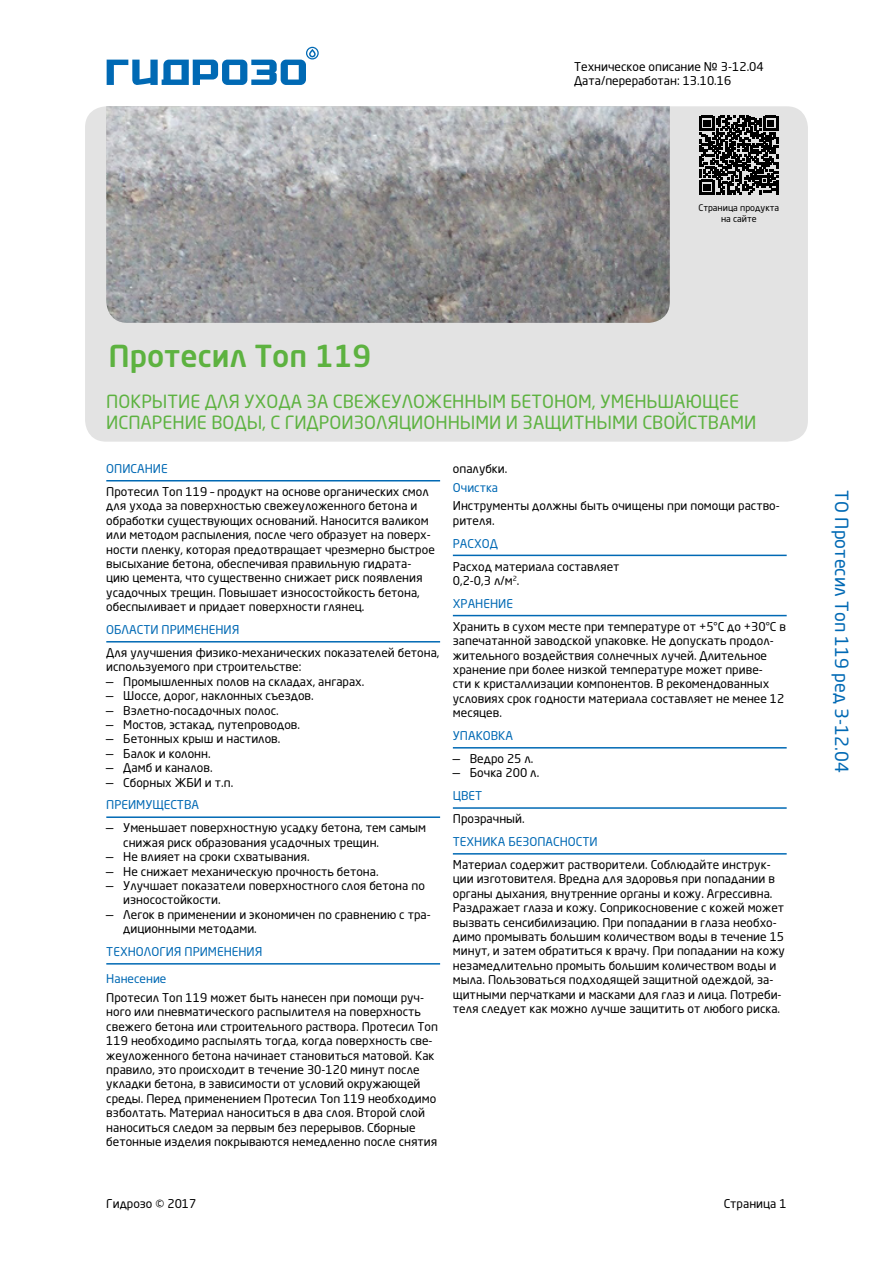
<style>
.page{position:relative;width:893px;height:1263px;background:#fff}
.page>*{position:absolute;margin:0;border:0;box-sizing:border-box;transform-origin:0 0}
.t1{font:500 30px "Neo Sans Pro";color:#5db240}
.t2{font:18px/21.6px "Neo Sans Pro";color:#5db240}
.t3{font:18px "Neo Sans Pro";color:#0069b4}
.t4{font:12px/14.4px "Neo Sans Pro";color:#000}
.t5{font:12px "Neo Sans Pro";color:#0069b4}
.t6{font:9px/10.8px "Neo Sans Pro";color:#000;text-align:center}
</style>
<div class="page">
<svg style="left:107px;top:47px;width:212px;height:38px"></svg>
<div style="left:85px;top:106px;width:723px;height:336px;background:#e3e3e3;border-radius:21px"></div>
<svg style="left:699px;top:116px;width:79px;height:78px"></svg>
<hr style="left:106px;top:480px;width:334px;height:1px;background:#0069b4">
<hr style="left:106px;top:641px;width:334px;height:1px;background:#0069b4">
<hr style="left:106px;top:816px;width:334px;height:2px;background:#0069b4">
<hr style="left:106px;top:963px;width:334px;height:1px;background:#0069b4">
<hr style="left:453px;top:555px;width:334px;height:1px;background:#0069b4">
<hr style="left:453px;top:615px;width:334px;height:1px;background:#0069b4">
<hr style="left:453px;top:747px;width:334px;height:1px;background:#0069b4">
<hr style="left:453px;top:807px;width:334px;height:2px;background:#0069b4">
<hr style="left:453px;top:853px;width:334px;height:1px;background:#0069b4">
<img style="left:106px;top:106px;width:564px;height:217px">
<p class="t4" style="left:574px;top:59px;width:191px">Техническое описание № 3-12.04<br>Дата/переработан: 13.10.16</p>
<p class="t6" style="left:698px;top:202px;width:82px">Страница продукта на сайте</p>
<h1 class="t1" style="left:108px;top:337px;width:264px">Протесил Топ 119</h1>
<h2 class="t2" style="left:106px;top:390px;width:652px">ПОКРЫТИЕ ДЛЯ УХОДА ЗА СВЕЖЕУЛОЖЕННЫМ БЕТОНОМ, УМЕНЬШАЮЩЕЕ<br>ИСПАРЕНИЕ ВОДЫ, С ГИДРОИЗОЛЯЦИОННЫМИ И ЗАЩИТНЫМИ СВОЙСТВАМИ</h2>
<p class="t5" style="left:106px;top:461px;width:63px">ОПИСАНИЕ</p>
<p class="t4" style="left:106px;top:484px;width:330px">Протесил Топ 119 – продукт на основе органических смол для ухода за поверхностью свежеуложенного бетона и обработки существующих оснований. Наносится валиком или методом распыления, после чего образует на поверх&shy;ности пленку, которая предотвращает чрезмерно быстрое высыхание бетона, обеспечивая правильную гидрата&shy;цию цемента, что существенно снижает риск появления усадочных трещин. Повышает износостойкость бетона, обеспыливает и придает поверхности глянец.</p>
<p class="t5" style="left:106px;top:622px;width:135px">ОБЛАСТИ ПРИМЕНЕНИЯ</p>
<p class="t4" style="left:106px;top:645px;width:335px">Для улучшения физико-механических показателей бетона, используемого при строительстве:</p>
<p class="t4" style="left:106px;top:674px;width:260px">— Промышленных полов на складах, ангарах.</p>
<p class="t4" style="left:106px;top:688px;width:209px">— Шоссе, дорог, наклонных съездов.</p>
<p class="t4" style="left:106px;top:703px;width:174px">— Взлетно-посадочных полос.</p>
<p class="t4" style="left:106px;top:717px;width:195px">— Мостов, эстакад, путепроводов.</p>
<p class="t4" style="left:106px;top:731px;width:176px">— Бетонных крыш и настилов.</p>
<p class="t4" style="left:106px;top:746px;width:106px">— Балок и колонн.</p>
<p class="t4" style="left:106px;top:760px;width:108px">— Дамб и каналов.</p>
<p class="t4" style="left:106px;top:775px;width:128px">— Сборных ЖБИ и т.п.</p>
<p class="t5" style="left:106px;top:798px;width:94px">ПРЕИМУЩЕСТВА</p>
<p class="t4" style="left:123px;top:820px;width:304px;text-indent:-17px">— Уменьшает поверхностную усадку бетона, тем самым снижая риск образования усадочных трещин.</p>
<p class="t4" style="left:106px;top:849px;width:205px">— Не влияет на сроки схватывания.</p>
<p class="t4" style="left:106px;top:864px;width:274px">— Не снижает механическую прочность бетона.</p>
<p class="t4" style="left:123px;top:878px;width:303px;text-indent:-17px">— Улучшает показатели поверхностного слоя бетона по износостойкости.</p>
<p class="t4" style="left:123px;top:907px;width:309px;text-indent:-17px">— Легок в применении и экономичен по сравнению с тра&shy;диционными методами.</p>
<p class="t5" style="left:106px;top:944px;width:158px">ТЕХНОЛОГИЯ ПРИМЕНЕНИЯ</p>
<p class="t5" style="left:106px;top:971px;width:62px">Нанесение</p>
<p class="t4" style="left:106px;top:990px;width:333px">Протесил Топ 119 может быть нанесен при помощи руч&shy;ного или пневматического распылителя на поверхность свежего бетона или строительного раствора. Протесил Топ 119 необходимо распылять тогда, когда поверхность све&shy;жеуложенного бетона начинает становиться матовой. Как правило, это происходит в течение 30-120 минут после укладки бетона, в зависимости от условий окружающей среды. Перед применением Протесил Топ 119 необходимо взболтать. Материал наноситься в два слоя. Второй слой наноситься следом за первым без перерывов. Сборные бетонные изделия покрываются немедленно после снятия</p>
<p class="t4" style="left:453px;top:461px;width:56px">опалубки.</p>
<p class="t5" style="left:453px;top:480px;width:47px">Очистка</p>
<p class="t4" style="left:453px;top:498px;width:328px">Инструменты должны быть очищены при помощи раство&shy;рителя.</p>
<p class="t5" style="left:453px;top:536px;width:47px">РАСХОД</p>
<p class="t4" style="left:453px;top:559px;width:168px">Расход материала составляет<br>0,2-0,3 л/м<sup>2</sup>.</p>
<p class="t5" style="left:453px;top:596px;width:62px">ХРАНЕНИЕ</p>
<p class="t4" style="left:453px;top:619px;width:335px">Хранить в сухом месте при температуре от +5°С до +30°С в запечатанной заводской упаковке. Не допускать продол&shy;жительного воздействия солнечных лучей. Длительное хранение при более низкой температуре может приве-<br>сти к кристаллизации компонентов. В рекомендованных условиях срок годности материала составляет не менее 12 месяцев.</p>
<p class="t5" style="left:453px;top:728px;width:62px">УПАКОВКА</p>
<p class="t4" style="left:453px;top:751px;width:82px">— Ведро 25 л.</p>
<p class="t4" style="left:453px;top:766px;width:88px">— Бочка 200 л.</p>
<p class="t5" style="left:453px;top:788px;width:31px">ЦВЕТ</p>
<p class="t4" style="left:453px;top:811px;width:73px">Прозрачный.</p>
<p class="t5" style="left:453px;top:834px;width:146px">ТЕХНИКА БЕЗОПАСНОСТИ</p>
<p class="t4" style="left:453px;top:857px;width:334px">Материал содержит растворители. Соблюдайте инструк&shy;ции изготовителя. Вредна для здоровья при попадании в органы дыхания, внутренние органы и кожу. Агрессивна.<br>Раздражает глаза и кожу. Соприкосновение с кожей может вызвать сенсибилизацию. При попадании в глаза необхо&shy;димо промывать большим количеством воды в течение 15 минут, и затем обратиться к врачу. При попадании на кожу незамедлительно промыть большим количеством воды и мыла. Пользоваться подходящей защитной одеждой, за&shy;щитными перчатками и масками для глаз и лица. Потреби&shy;теля следует как можно лучше защитить от любого риска.</p>
<p class="t4" style="left:106px;top:1196px;width:92px">Гидрозо © 2017</p>
<p class="t4" style="left:724px;top:1196px;width:64px">Страница 1</p>
<h2 class="t3" style="left:853px;top:490px;width:284px;rotate:90deg">ТО Протесил Топ 119 ред 3-12.04</h2>
</div>
